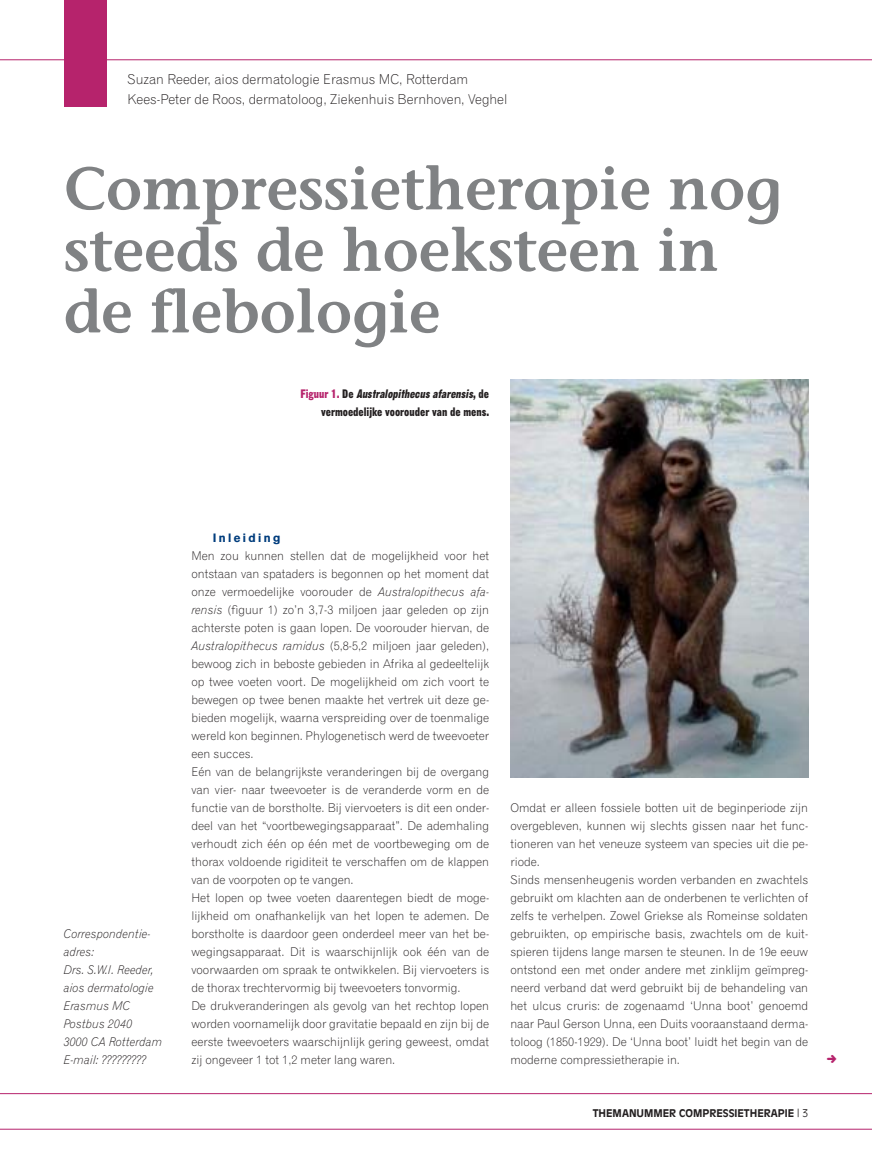
<style>
.page{position:relative;width:872px;height:1170px;background:#fff}
.page>*{position:absolute;margin:0;border:0;box-sizing:border-box;transform-origin:0 0}
.t1{font:600 60px/61.5px "Stone Informal";color:#808284}
.t2{font:13.5px/19.5px "Gothic 720 BT Light B";color:#231f20}
.t3{font:12px/18px "Gothic 720 BT Light B";color:#231f20}
.t4{font:12px/18px "Gothic 720 BT Light Italic B";color:#231f20}
.t5{font:12px/18px "Gothic No 13 BT";color:#231f20;text-align:right}
.t6{font:12px "Gothic 725 BT Black A";letter-spacing:.2em;color:#003d7d}
.t7{font:700 10.5px "Antique Olive";color:#231f20}
.s1{color:#b6236c}
.s2{font-style:italic}
.s3{font-family:"Gothic 720 BT Light Italic B"}
.s4{font-weight:300}
</style>
<div class="page">
<div style="left:64px;top:0;width:42px;height:106px;background:#b6236c"></div>
<img style="left:510px;top:380px;width:298px;height:397px">
<hr style="left:0;top:1093px;width:872px;height:1px;background:#b6236c">
<hr style="left:0;top:1128px;width:872px;height:1px;background:#b6236c">
<hr style="left:0;top:59px;width:872px;height:1px;background:#b6236c">
<p class="t2" style="left:128px;top:70px;width:381px">Suzan Reeder, aios dermatologie Erasmus MC, Rotterdam<br>Kees-Peter de Roos, dermatoloog, Ziekenhuis Bernhoven, Veghel</p>
<h1 class="t1" style="left:64px;top:164px;width:719px">Compressietherapie nog steeds de hoeksteen in de flebologie</h1>
<p class="t5" style="left:300px;top:385px;width:190px"><span class="s1">F i g u u r 1 .</span> D e <span class="s2">Australopithecus afarensis</span>, d e vermoedelijke voorouder van de mens.</p>
<p class="t4" style="left:64px;top:925px;width:100px">Correspondentie&shy;adres:<br>Drs. S.W.I. Reeder, aios dermatologie<br>Erasmus MC<br>Postbus 2040<br>3000 CA Rotterdam<br>E-mail: ?????????</p>
<p class="t6" style="left:213px;top:532px;width:69px">Inleiding</p>
<p class="t3" style="left:191px;top:547px;width:299px">Men zou kunnen stellen dat de mogelijkheid voor het ontstaan van spataders is begonnen op het moment dat onze vermoedelijke voorouder de <span class="s3">Australopithecus afa&shy;rensis</span> (figuur 1) zo’n 3,7-3 miljoen jaar geleden op zijn achterste poten is gaan lopen. De voorouder hiervan, de <span class="s3">Australopithecus ramidus</span> (5,8-5,2 miljoen jaar geleden), bewoog zich in beboste gebieden in Afrika al gedeeltelijk op twee voeten voort. De mogelijkheid om zich voort te bewegen op twee benen maakte het vertrek uit deze ge&shy;bieden mogelijk, waarna verspreiding over de toenmalige wereld kon beginnen. Phylogenetisch werd de tweevoeter een succes.<br>Eén van de belangrijkste veranderingen bij de overgang van vier- naar tweevoeter is de veranderde vorm en de functie van de borstholte. Bij viervoeters is dit een onder&shy;deel van het “voortbewegingsapparaat”. De ademhaling verhoudt zich één op één met de voortbeweging om de thorax voldoende rigiditeit te verschaffen om de klappen van de voorpoten op te vangen.<br>Het lopen op twee voeten daarentegen biedt de moge&shy;lijkheid om onafhankelijk van het lopen te ademen. De borstholte is daardoor geen onderdeel meer van het be&shy;wegingsapparaat. Dit is waarschijnlijk ook één van de voorwaarden om spraak te ontwikkelen. Bij viervoeters is de thorax trechtervormig bij tweevoeters tonvormig.<br>De drukveranderingen als gevolg van het rechtop lopen worden voornamelijk door gravitatie bepaald en zijn bij de eerste tweevoeters waarschijnlijk gering geweest, omdat zij ongeveer 1 tot 1,2 meter lang waren.</p>
<p class="t3" style="left:510px;top:799px;width:299px">Omdat er alleen fossiele botten uit de beginperiode zijn overgebleven, kunnen wij slechts gissen naar het func&shy;tioneren van het veneuze systeem van species uit die pe&shy;riode.<br>Sinds mensenheugenis worden verbanden en zwachtels gebruikt om klachten aan de onderbenen te verlichten of zelfs te verhelpen. Zowel Griekse als Romeinse soldaten gebruikten, op empirische basis, zwachtels om de kuit&shy;spieren tijdens lange marsen te steunen. In de 19e eeuw ontstond een met onder andere met zinklijm geïmpreg&shy;neerd verband dat werd gebruikt bij de behandeling van het ulcus cruris: de zogenaamd ‘Unna boot’ genoemd naar Paul Gerson Unna, een Duits vooraanstaand derma&shy;toloog (1850-1929). De ‘Unna boot’ luidt het begin van de moderne compressietherapie in.</p>
<p class="t7" style="left:593px;top:1108px;width:217px">THEMANUMMER COMPRESSIETHERAPIE <span class="s4">| 3</span></p>
</div>
